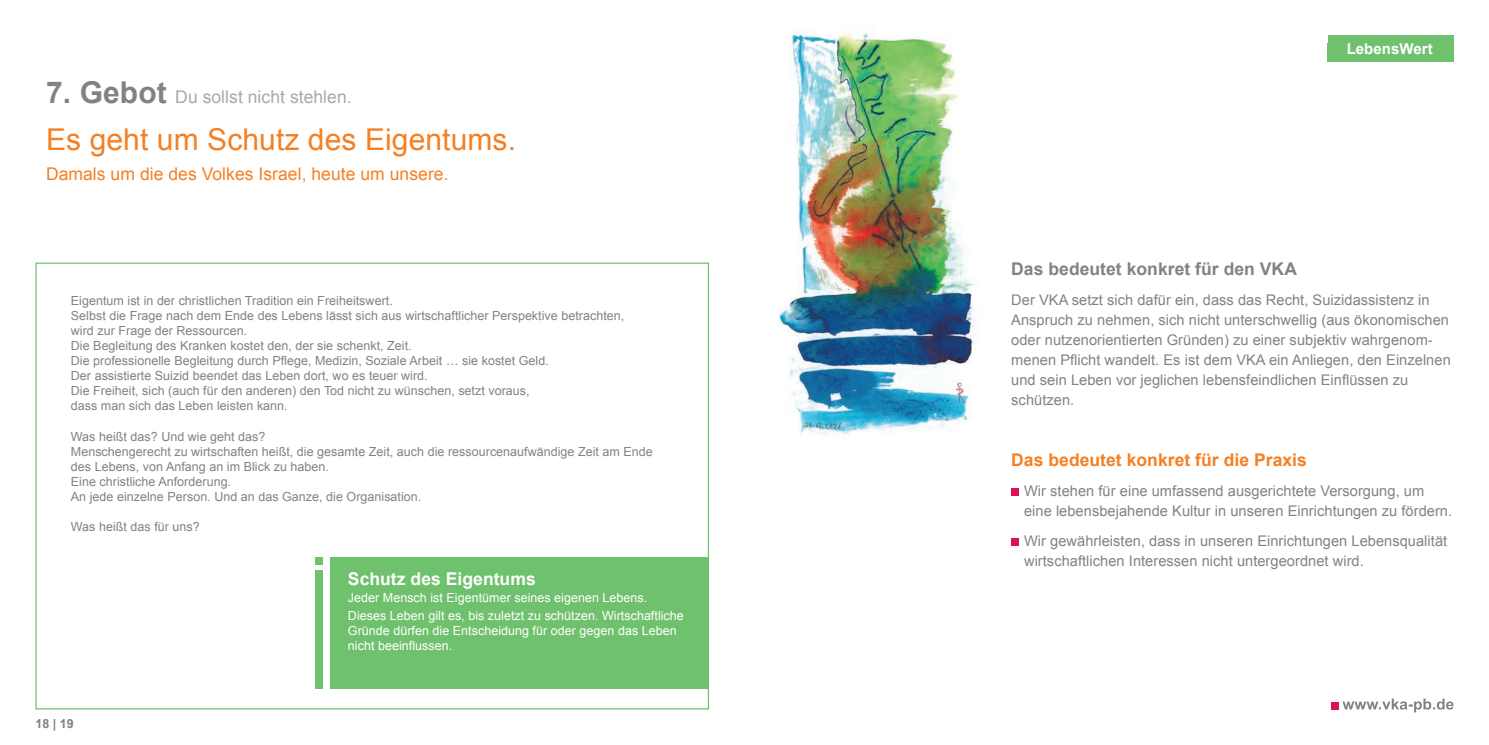
<style>
.page{position:relative;width:1489px;height:745px;background:#fff}
.page>*{position:absolute;margin:0;border:0;box-sizing:border-box;transform-origin:0 0}
.t1{font:30px "Arial";letter-spacing:.005em;color:#f58023}
.t2{font:17.5px "Arial";letter-spacing:.005em;color:#f58023}
.t3{font:700 17.5px "Arial";letter-spacing:.005em;color:#f58023}
.t4{font:17.5px "Arial";letter-spacing:.005em;color:#a8a9ad}
.t5{font:700 17.5px "Arial";letter-spacing:.005em;color:#808285}
.t6{font:700 17.5px "Arial";letter-spacing:.005em;color:#fff}
.t7{font:700 15px "Arial";letter-spacing:.005em;color:#fff}
.t8{font:14.62px/20px "Arial";letter-spacing:.005em;color:#808285}
.t9{font:12.5px/15px "Arial";letter-spacing:.005em;color:#808285}
.t10{font:12.5px/17.5px "Arial";letter-spacing:.005em;color:#fff}
.t11{font:700 12.5px "Arial";color:#808285}
.s1{font-weight:700;font-size:30px;color:#808285}
</style>
<div class="page">
<div style="left:35px;top:262px;width:674px;height:447px;background:#fff;border:1px solid #6fc16e"></div>
<div style="left:1011px;top:487px;width:8px;height:8px;background:#dd1250"></div>
<div style="left:1011px;top:537px;width:8px;height:8px;background:#dd1250"></div>
<div style="left:1327px;top:35px;width:126px;height:27px;background:#6fc16e"></div>
<div style="left:330px;top:557px;width:377px;height:131px;background:#6fc16e"></div>
<div style="left:315px;top:569px;width:8px;height:119px;background:#6fc16e"></div>
<div style="left:315px;top:557px;width:8px;height:7px;background:#6fc16e"></div>
<img style="left:779px;top:32px;width:197px;height:403px">
<div style="left:1331px;top:701px;width:8px;height:8px;background:#dd1250"></div>
<svg style="left:1342px;top:698px;width:111px;height:14px"></svg>
<h2 class="t4" style="left:46px;top:86px;width:307px"><span class="s1">7. Gebot</span> Du sollst nicht stehlen.</h2>
<h1 class="t1" style="left:46px;top:119px;width:471px">Es geht um Schutz des Eigentums.</h1>
<h2 class="t2" style="left:46px;top:162px;width:404px">Damals um die des Volkes Israel, heute um unsere.</h2>
<p class="t9" style="left:71px;top:293px;width:555px">Eigentum ist in der christlichen Tradition ein Freiheitswert.<br>Selbst die Frage nach dem Ende des Lebens lässt sich aus wirtschaftlicher Perspektive betrachten, wird zur Frage der Ressourcen.<br>Die Begleitung des Kranken kostet den, der sie schenkt, Zeit.<br>Die professionelle Begleitung durch Pflege, Medizin, Soziale Arbeit … sie kostet Geld.<br>Der assistierte Suizid beendet das Leben dort, wo es teuer wird.<br>Die Freiheit, sich (auch für den anderen) den Tod nicht zu wünschen, setzt voraus,<br>dass man sich das Leben leisten kann.</p>
<p class="t9" style="left:71px;top:428px;width:583px">Was heißt das? Und wie geht das?<br>Menschengerecht zu wirtschaften heißt, die gesamte Zeit, auch die ressourcenaufwändige Zeit am Ende des Lebens, von Anfang an im Blick zu haben.<br>Eine christliche Anforderung.<br>An jede einzelne Person. Und an das Ganze, die Organisation.</p>
<p class="t9" style="left:71px;top:518px;width:130px">Was heißt das für uns?</p>
<p class="t11" style="left:35px;top:714px;width:40px">18 | 19</p>
<h2 class="t6" style="left:348px;top:566px;width:189px">Schutz des Eigentums</h2>
<p class="t10" style="left:348px;top:588px;width:337px">Jeder Mensch ist Eigentümer seines eigenen Lebens.<br>Dieses Leben gilt es, bis zuletzt zu schützen. Wirtschaftliche</p>
<p class="t10" style="left:348px;top:622px;width:330px;line-height:15px">Gründe dürfen die Entscheidung für oder gegen das Leben nicht beeinflussen.</p>
<p class="t7" style="left:1346px;top:39px;width:87px">LebensWert</p>
<h2 class="t5" style="left:1011px;top:257px;width:287px">Das bedeutet konkret für den VKA</h2>
<p class="t8" style="left:1011px;top:290px;width:441px">Der VKA setzt sich dafür ein, dass das Recht, Suizidassistenz in Anspruch zu nehmen, sich nicht unterschwellig (aus ökonomischen oder nutzenorientierten Gründen) zu einer subjektiv wahrgenom&shy;menen Pflicht wandelt. Es ist dem VKA ein Anliegen, den Einzelnen und sein Leben vor jeglichen lebensfeindlichen Einflüssen zu schützen.</p>
<h2 class="t3" style="left:1011px;top:447px;width:297px">Das bedeutet konkret für die Praxis</h2>
<p class="t8" style="left:1024px;top:480px;width:429px">Wir stehen für eine umfassend ausgerichtete Versorgung, um eine lebensbejahende Kultur in unseren Einrichtungen zu fördern.</p>
<p class="t8" style="left:1024px;top:530px;width:424px">Wir gewährleisten, dass in unseren Einrichtungen Lebensqualität wirtschaftlichen Interessen nicht untergeordnet wird.</p>
</div>
